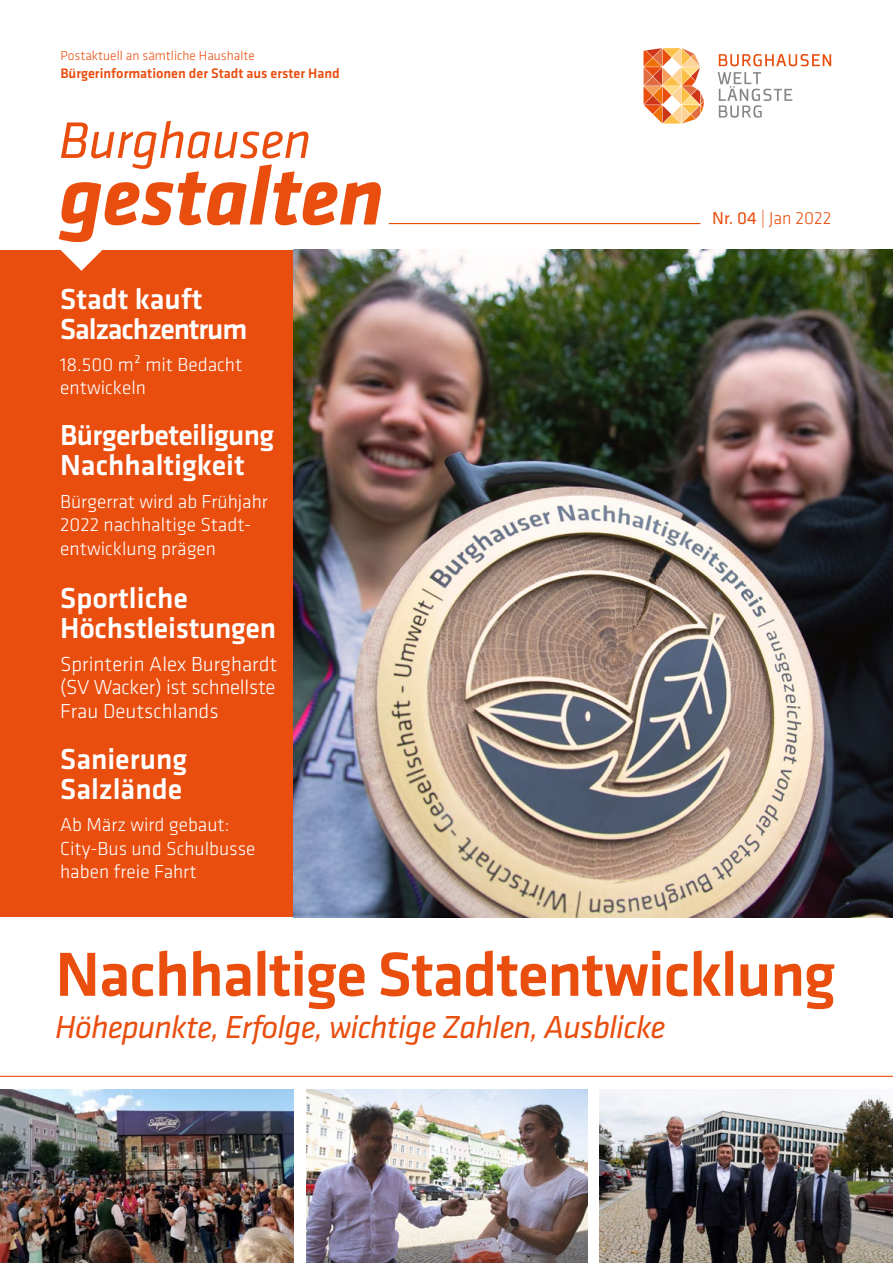
<style>
.page{position:relative;width:893px;height:1263px;background:#fff}
.page>*{position:absolute;margin:0;border:0;box-sizing:border-box;transform-origin:0 0}
.t1{font:italic 700 85.05px "Klavika";letter-spacing:-.01em;color:#e94e0f}
.t2{font:500 64.5px "Klavika Basic";letter-spacing:-.02em;color:#e94e0f}
.t3{font:italic 53.25px "Klavika";letter-spacing:-.01em;color:#e94e0f}
.t4{font:italic 33px "Klavika";letter-spacing:-.025em;color:#e94e0f}
.t5{font:500 30px/30px "Klavika Basic";letter-spacing:-.005em;color:#fff}
.t6{font:500 30px/30px "Klavika Basic";letter-spacing:-.04em;color:#fff}
.t7{font:300 21px/23.5px "Klavika Basic";color:#fff;text-align:justify}
.t8{font:300 19.5px/23.4px "Klavika Basic";color:#fff}
.t9{font:300 18px "Klavika Basic";color:#e94e0f}
.t10{font:500 14.25px "Klavika Basic";color:#e94e0f}
.t11{font:300 13.5px "Klavika Basic";color:#e94e0f}
.s1{font-weight:400}
</style>
<div class="page">
<div style="left:0;top:250px;width:294px;height:667px;background:#e94e0f"></div>
<img style="left:0;top:1089px;width:294px;height:174px">
<img style="left:600px;top:1089px;width:293px;height:174px">
<hr style="left:389px;top:223px;width:312px;height:1px;background:#e94e0f">
<hr style="left:0;top:1076px;width:893px;height:1px;background:#e94e0f">
<svg style="left:60px;top:250px;width:42px;height:21px"></svg>
<img style="left:294px;top:250px;width:599px;height:667px">
<svg style="left:643px;top:48px;width:189px;height:76px"></svg>
<img style="left:306px;top:1089px;width:282px;height:174px">
<p class="t11" style="left:60px;top:48px;width:196px">Postaktuell an sämtliche Haushalte</p>
<p class="t10" style="left:60px;top:63px;width:281px">Bürgerinformationen der Stadt aus erster Hand</p>
<h3 class="t3" style="left:59px;top:107px;width:254px">Burghausen</h3>
<h1 class="t1" style="left:59px;top:136px;width:327px">gestalten</h1>
<h3 class="t6" style="left:60px;top:283px;width:189px">Stadt kauft<br>Salzachzentrum</h3>
<p class="t8" style="left:60px;top:353px;width:184px">18.500 m² mit Bedacht entwickeln</p>
<h3 class="t5" style="left:60px;top:420px;width:216px">Bürgerbeteiligung<br>Nachhaltigkeit</h3>
<p class="t8" style="left:60px;top:489px;width:209px">Bürgerrat wird ab Frühjahr<br>2022 nachhaltige Stadt&shy;entwicklung prägen</p>
<h3 class="t5" style="left:60px;top:583px;width:217px">Sportliche<br>Höchstleistungen</h3>
<p class="t7" style="left:60px;top:652px;width:219px">Sprinterin Alex Burghardt (SV Wacker) ist schnellste Frau Deutschlands</p>
<h3 class="t5" style="left:60px;top:743px;width:128px">Sanierung<br>Salzlände</h3>
<p class="t8" style="left:60px;top:813px;width:197px">Ab März wird gebaut:<br>City-Bus und Schulbusse haben freie Fahrt</p>
<p class="t9" style="left:712px;top:207px;width:121px"><span class="s1">Nr. 04</span> | Jan 2022</p>
<h2 class="t2" style="left:55px;top:931px;width:782px">Nachhaltige Stadtentwicklung</h2>
<h3 class="t4" style="left:55px;top:1006px;width:612px">Höhepunkte, Erfolge, wichtige Zahlen, Ausblicke</h3>
</div>
